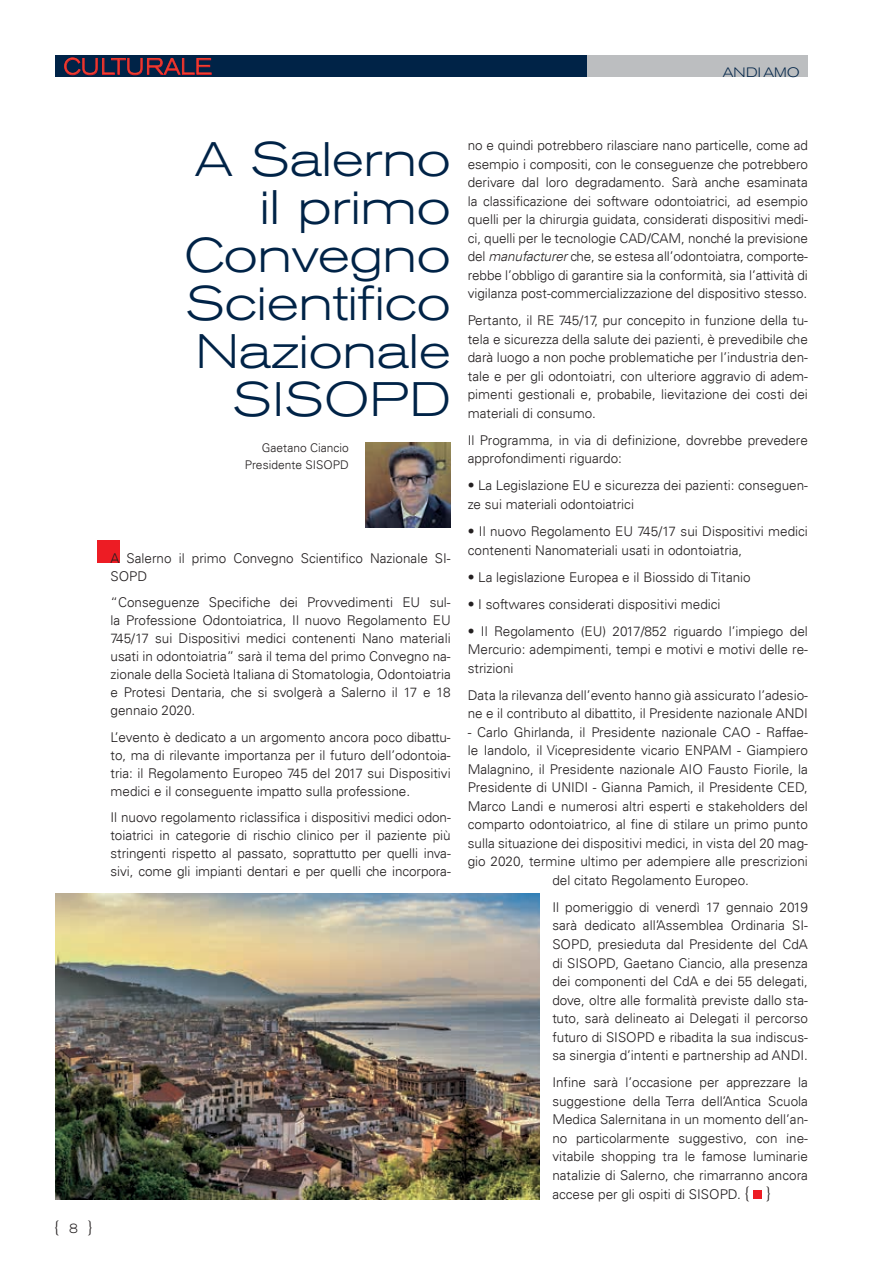
<style>
.page{position:relative;width:893px;height:1263px;background:#fff}
.page>*{position:absolute;margin:0;border:0;box-sizing:border-box;transform-origin:0 0}
.t1{font:300 expanded 48px/48px "Akzidenz Grotesk BE";color:#002347;text-align:right}
.t2{font:300 expanded 22.5px "Akzidenz Grotesk BE";color:#ef4130;scale:.9 1}
.t3{font:300 expanded 15.75px "Akzidenz Grotesk BE";color:#231f20;scale:.9 1}
.t4{font:300 13.5px/18.5px "Univers LT";color:#231f20;text-align:justify}
.t5{font:300 expanded 13.5px "Akzidenz Grotesk BE";letter-spacing:.02em;color:#002347}
.t6{font:300 12px/17.2px "Univers LT";color:#231f20;text-align:right}
.s1{font-size:13.5px}
.s2{font-style:italic}
.s3{font-family:"Akzidenz Grotesk BE";font-stretch:expanded;font-size:15.75px}
</style>
<div class="page">
<div style="left:587px;top:55px;width:221px;height:22px;background:#bcbec0"></div>
<div style="left:97px;top:540px;width:23px;height:23px;background:#ed1c24"></div>
<div style="left:55px;top:55px;width:532px;height:22px;background:#002347"></div>
<svg style="left:64px;top:57px;width:148px;height:18px"></svg>
<div style="left:754px;top:1191px;width:8px;height:8px;background:#ed1c24"></div>
<img style="left:366px;top:442px;width:85px;height:85px">
<img style="left:55px;top:893px;width:485px;height:306px">
<h2 class="t2" style="left:64px;top:54px;width:110px">Culturale</h2>
<p class="t5" style="left:723px;top:64px;width:78px">ANDI AMO</p>
<p class="t3" style="left:54px;top:1218px;width:44px">{ <span class="s1">8</span> }</p>
<h1 class="t1" style="left:185px;top:136px;width:267px">A Salerno il primo<br>Convegno<br>Scientifico<br>Nazionale<br>SISOPD</h1>
<p class="t6" style="left:245px;top:439px;width:105px">Gaetano Ciancio<br>Presidente SISOPD</p>
<p class="t4" style="left:111px;top:549px;width:342px;line-height:18px">A Salerno il primo Convegno Scientifico Nazionale SI-<br>SOPD</p>
<p class="t4" style="left:111px;top:593px;width:342px;line-height:18px">“Conseguenze Specifiche dei Provvedimenti EU sul&shy;la Professione Odontoiatrica, Il nuovo Regolamento EU 745/17 sui Dispositivi medici contenenti Nano materiali usati in odontoiatria” sarà il tema del primo Convegno na&shy;zionale della Società Italiana di Stomatologia, Odontoiatria e Protesi Dentaria, che si svolgerà a Salerno il 17 e 18 gennaio 2020.</p>
<p class="t4" style="left:111px;top:728px;width:342px;line-height:18px">L’evento è dedicato a un argomento ancora poco dibattu&shy;to, ma di rilevante importanza per il futuro dell’odontoia&shy;tria: il Regolamento Europeo 745 del 2017 sui Dispositivi medici e il conseguente impatto sulla professione.</p>
<p class="t4" style="left:111px;top:808px;width:342px;line-height:18px">Il nuovo regolamento riclassifica i dispositivi medici odon&shy;toiatrici in categorie di rischio clinico per il paziente più stringenti rispetto al passato, soprattutto per quelli inva&shy;sivi, come gli impianti dentari e per quelli che incorpora-</p>
<p class="t4" style="left:468px;top:136px;width:342px">no e quindi potrebbero rilasciare nano particelle, come ad esempio i compositi, con le conseguenze che potrebbero derivare dal loro degradamento. Sarà anche esaminata la classificazione dei software odontoiatrici, ad esempio quelli per la chirurgia guidata, considerati dispositivi medi&shy;ci, quelli per le tecnologie CAD/CAM, nonché la previsione del <span class="s2">manufacturer</span> che, se estesa all’odontoiatra, comporte&shy;rebbe l’obbligo di garantire sia la conformità, sia l’attività di vigilanza post-commercializzazione del dispositivo stesso.</p>
<p class="t4" style="left:468px;top:311px;width:342px">Pertanto, il RE 745/17, pur concepito in funzione della tu&shy;tela e sicurezza della salute dei pazienti, è prevedibile che darà luogo a non poche problematiche per l’industria den&shy;tale e per gli odontoiatri, con ulteriore aggravio di adem&shy;pimenti gestionali e, probabile, lievitazione dei costi dei materiali di consumo.</p>
<p class="t4" style="left:468px;top:431px;width:342px">Il Programma, in via di definizione, dovrebbe prevedere approfondimenti riguardo:</p>
<p class="t4" style="left:468px;top:476px;width:342px">• La Legislazione EU e sicurezza dei pazienti: conseguen&shy;ze sui materiali odontoiatrici</p>
<p class="t4" style="left:468px;top:522px;width:342px">• Il nuovo Regolamento EU 745/17 sui Dispositivi medici contenenti Nanomateriali usati in odontoiatria,</p>
<p class="t4" style="left:468px;top:567px;width:284px">• La legislazione Europea e il Biossido di Titanio</p>
<p class="t4" style="left:468px;top:595px;width:254px">• I softwares considerati dispositivi medici</p>
<p class="t4" style="left:468px;top:622px;width:342px">• Il Regolamento (EU) 2017/852 riguardo l’impiego del Mercurio: adempimenti, tempi e motivi e motivi delle re&shy;strizioni</p>
<p class="t4" style="left:468px;top:686px;width:342px">Data la rilevanza dell’evento hanno già assicurato l’adesio&shy;ne e il contributo al dibattito, il Presidente nazionale ANDI</p>
<p class="t4" style="left:468px;top:723px;width:342px">- Carlo Ghirlanda, il Presidente nazionale CAO - Raffae-</p>
<p class="t4" style="left:468px;top:741px;width:342px">le Iandolo, il Vicepresidente vicario ENPAM - Giampiero</p>
<p class="t4" style="left:468px;top:760px;width:342px">Malagnino, il Presidente nazionale AIO Fausto Fiorile, la</p>
<p class="t4" style="left:468px;top:778px;width:342px">Presidente di UNIDI - Gianna Pamich, il Presidente CED,</p>
<p class="t4" style="left:468px;top:797px;width:342px">Marco Landi e numerosi altri esperti e stakeholders del</p>
<p class="t4" style="left:468px;top:815px;width:342px">comparto odontoiatrico, al fine di stilare un primo punto</p>
<p class="t4" style="left:468px;top:834px;width:342px">sulla situazione dei dispositivi medici, in vista del 20 mag-</p>
<p class="t4" style="left:468px;top:852px;width:342px">gio 2020, termine ultimo per adempiere alle prescrizioni</p>
<p class="t4" style="left:552px;top:871px;width:198px">del citato Regolamento Europeo.</p>
<p class="t4" style="left:552px;top:898px;width:257px">Il pomeriggio di venerdì 17 gennaio 2019 sarà dedicato all’Assemblea Ordinaria SI-SOPD, presieduta dal Presidente del CdA di SISOPD, Gaetano Ciancio, alla presenza dei componenti del CdA e dei 55 delegati, dove, oltre alle formalità previste dallo sta&shy;tuto, sarà delineato ai Delegati il percorso futuro di SISOPD e ribadita la sua indiscus&shy;sa sinergia d’intenti e partnership ad ANDI.</p>
<p class="t4" style="left:552px;top:1073px;width:257px">Infine sarà l’occasione per apprezzare la suggestione della Terra dell’Antica Scuola Medica Salernitana in un momento dell’an&shy;no particolarmente suggestivo, con ine&shy;vitabile shopping tra le famose luminarie natalizie di Salerno, che rimarranno ancora accese per gli ospiti di SISOPD. <span class="s3">{ }</span></p>
</div>
